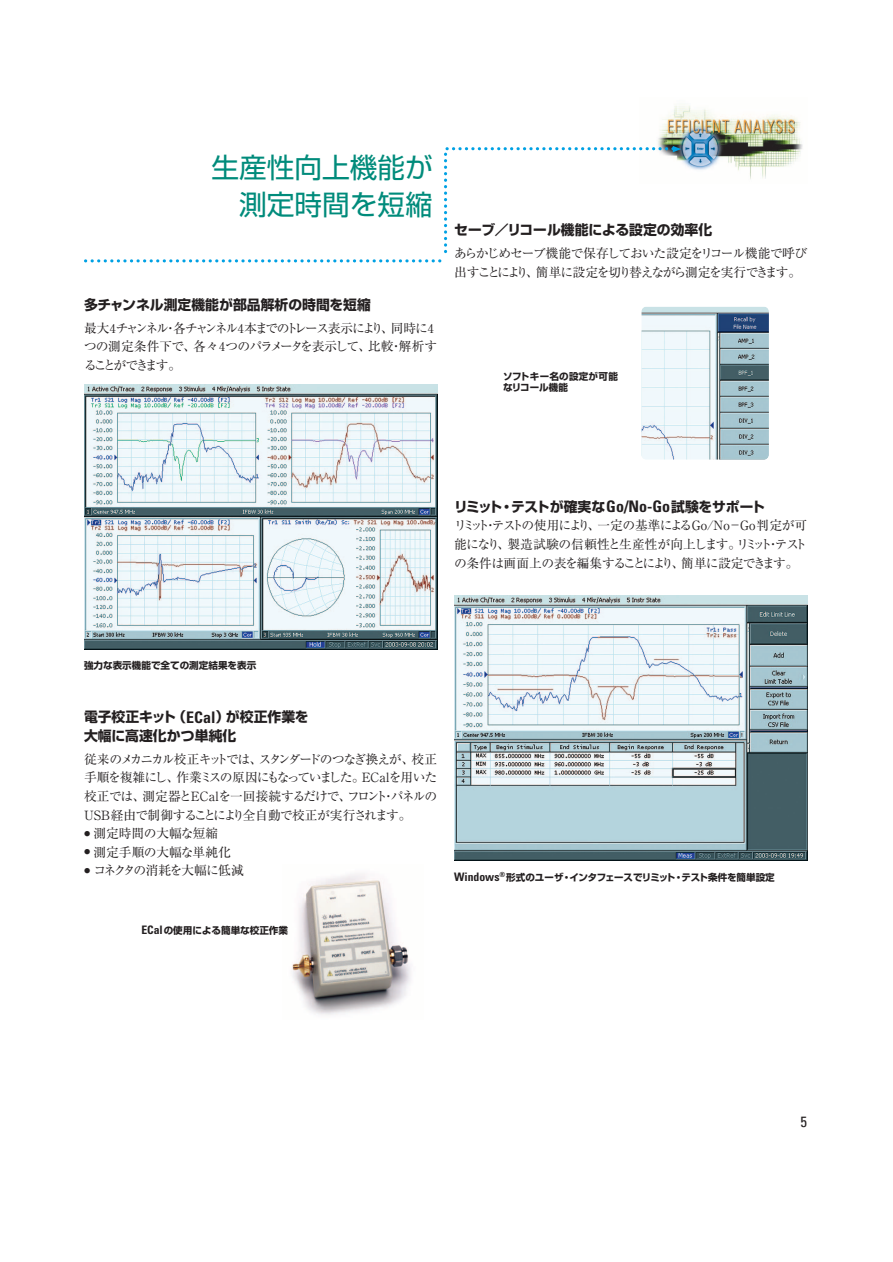
<style>
.page{position:relative;width:893px;height:1262px;background:#fff}
.page>*{position:absolute;margin:0;border:0;box-sizing:border-box;transform-origin:0 0}
.t1{font:27.6px/37.2px "Shin Go";color:#008b7b;text-align:right}
.t2{font:condensed 14.85px "Univers";color:#231f20}
.t3{font:700 13.8px/18.6px "Shin Go";color:#231f20}
.t4{font:700 13.8px "Shin Go";letter-spacing:-.02em;color:#231f20}
.t5{font:12.75px/18.6px "Ryumin";letter-spacing:-.08em;color:#231f20;text-align:justify}
.t6{font:12.75px "Ryumin";color:#231f20}
.t7{font:700 9.6px/10.6px "Shin Go";color:#231f20}
.s1{font-family:"Univers";font-stretch:condensed;font-size:15.9px}
.s2{font-family:"Univers";font-weight:700;font-stretch:condensed;font-size:14.85px}
.s3{font-family:"Univers";font-stretch:condensed;font-size:11.7px}
</style>
<div class="page">
<img style="left:658px;top:106px;width:145px;height:73px">
<svg style="left:86px;top:146px;width:595px;height:116px"></svg>
<img style="left:454px;top:595px;width:353px;height:265px">
<img style="left:84px;top:385px;width:353px;height:264px">
<img style="left:292px;top:874px;width:119px;height:141px">
<img style="left:641px;top:306px;width:128px;height:154px;border-radius:5px">
<h1 class="t1" style="left:212px;top:152px;width:223px">生産性向上機能が測定時間を短縮</h1>
<p class="t3" style="left:84px;top:297px;width:288px">多チャンネル測定機能が部品解析の時間を短縮</p>
<p class="t5" style="left:84px;top:320px;width:354px">最大４チャンネル・各チャンネル４本までのトレース表示により、同時に４つの測定条件下で、各々４つのパラメータを表示して、比較・解析することができます。</p>
<p class="t3" style="left:454px;top:223px;width:259px">セーブ／リコール機能による設定の効率化</p>
<p class="t5" style="left:454px;top:246px;width:354px">あらかじめセーブ機能で保存しておいた設定をリコール機能で呼び出すことにより、簡単に設定を切り替えながら測定を実行できます。</p>
<p class="t7" style="left:503px;top:373px;width:116px">ソフトキー名の設定が可能なリコール機能</p>
<p class="t4" style="left:454px;top:501px;width:312px">リミット・テストが確実な<span class="s1">Go/No-Go</span>試験をサポート</p>
<p class="t5" style="left:454px;top:518px;width:354px">リミット・テストの使用により、一定の基準によるGo/No－Go判定が可能になり、製造試験の信頼性と生産性が向上します。リミット・テストの条件は画面上の表を編集することにより、簡単に設定できます。</p>
<p class="t7" style="left:84px;top:661px;width:174px">強力な表示機能で全ての測定結果を表示</p>
<p class="t3" style="left:84px;top:709px;width:226px">電子校正キット（<span class="s1">ECal</span>）が校正作業を大幅に高速化かつ単純化</p>
<p class="t5" style="left:84px;top:751px;width:354px">従来のメカニカル校正キットでは、スタンダードのつなぎ換えが、校正手順を複雑にし、作業ミスの原因にもなっていました。ECalを用いた校正では、測定器とECalを一回接続するだけで、フロント・パネルのUSB経由で制御することにより全自動で校正が実行されます。</p>
<p class="t6" style="left:84px;top:829px;width:136px"><span class="s2">•</span> 測定時間の大幅な短縮</p>
<p class="t6" style="left:84px;top:847px;width:148px"><span class="s2">•</span> 測定手順の大幅な単純化</p>
<p class="t5" style="left:84px;top:863px;width:161px"><span class="s2">•</span> コネクタの消耗を大幅に低減</p>
<p class="t7" style="left:141px;top:926px;width:148px"><span class="s3">ECal</span>の使用による簡単な校正作業</p>
<p class="t7" style="left:454px;top:873px;width:322px"><span class="s3">Windows</span><sup>®</sup>形式のユーザ・インタフェースでリミット・テスト条件を簡単設定</p>
<p class="t2" style="left:800px;top:1116px;width:8px">5</p>
</div>
